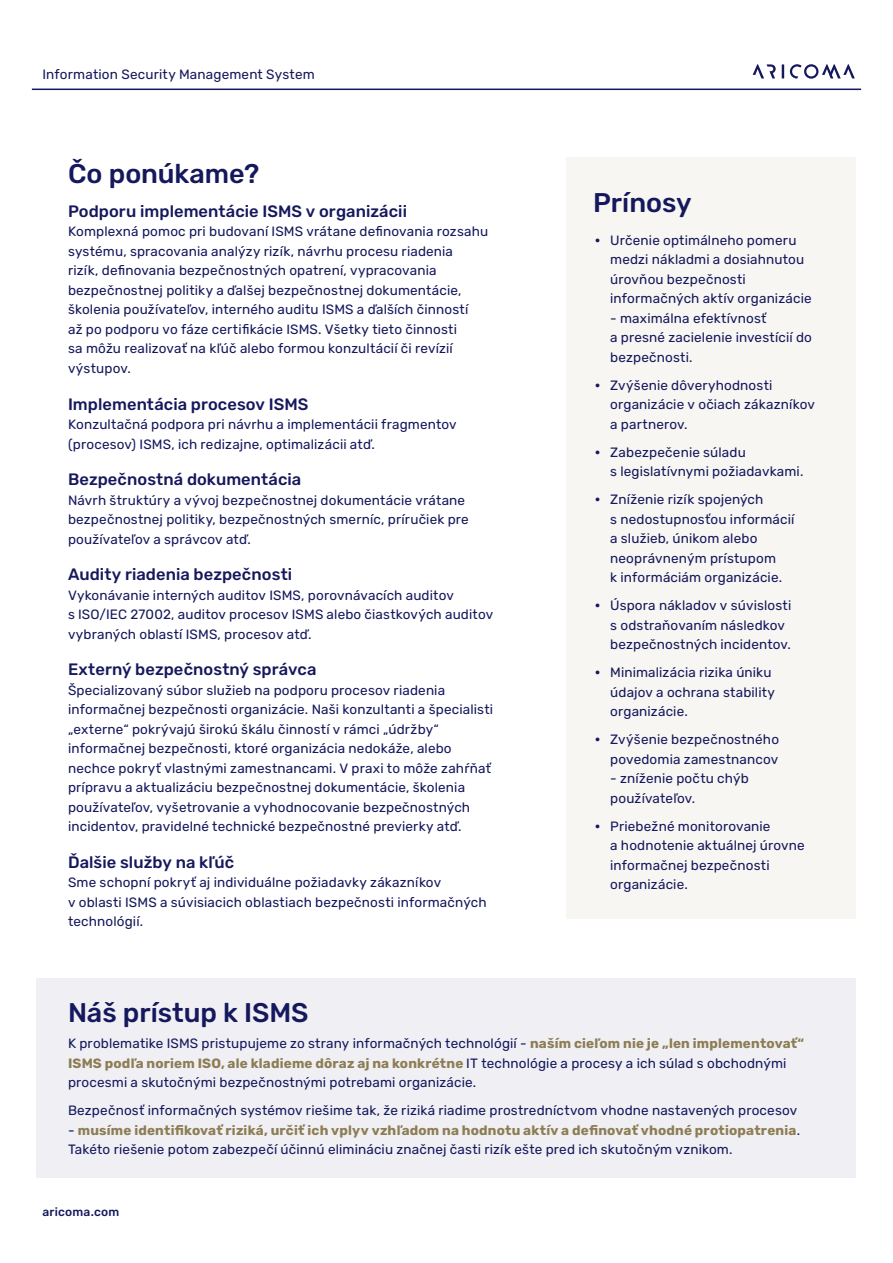
<style>
.page{position:relative;width:893px;height:1263px;background:#fff}
.page>*{position:absolute;margin:0;border:0;box-sizing:border-box;transform-origin:0 0}
.t1{font:500 27px "Rubik";letter-spacing:-.005em;color:#15185c}
.t2{font:500 16.5px "Rubik";letter-spacing:.005em;color:#15185c}
.t3{font:13.5px/19.5px "Rubik";letter-spacing:.01em;color:#15185c}
.t4{font:500 12px "Rubik";letter-spacing:.015em;color:#15185c}
.s1{font-family:"Nimbus Sans DOT"}
.s2{font-weight:700;color:#8d7d54}
</style>
<div class="page">
<svg style="left:753px;top:64px;width:102px;height:15px"></svg>
<hr style="left:32px;top:89px;width:829px;height:1px;background:#15185c">
<div style="left:37px;top:978px;width:819px;height:200px;background:#efeff4"></div>
<div style="left:567px;top:157px;width:289px;height:761px;background:#f7f6f3"></div>
<p class="t3" style="left:43px;top:65px;width:274px">Information Security Management System</p>
<h1 class="t1" style="left:68px;top:158px;width:193px">Čo ponúkame?</h1>
<p class="t2" style="left:68px;top:202px;width:340px">Podporu implementácie ISMS v organizácii</p>
<p class="t3" style="left:68px;top:222px;width:422px">Komplexná pomoc pri budovaní ISMS vrátane definovania rozsahu systému, spracovania analýzy rizík, návrhu procesu riadenia<br>rizík, definovania bezpečnostných opatrení, vypracovania bezpečnostnej politiky a ďalšej bezpečnostnej dokumentácie, školenia používateľov, interného auditu ISMS a ďalších činností<br>až po podporu vo fáze certifikácie ISMS. Všetky tieto činnosti<br>sa môžu realizovať na kľúč alebo formou konzultácií či revízií výstupov.</p>
<p class="t2" style="left:68px;top:395px;width:242px">Implementácia procesov ISMS</p>
<p class="t3" style="left:68px;top:415px;width:390px">Konzultačná podpora pri návrhu a implementácii fragmentov (procesov) ISMS, ich redizajne, optimalizácii atď.</p>
<p class="t2" style="left:68px;top:470px;width:235px">Bezpečnostná dokumentácia</p>
<p class="t3" style="left:68px;top:490px;width:402px">Návrh štruktúry a vývoj bezpečnostnej dokumentácie vrátane bezpečnostnej politiky, bezpečnostných smerníc, príručiek pre používateľov a správcov atď.</p>
<p class="t2" style="left:68px;top:565px;width:226px">Audity riadenia bezpečnosti</p>
<p class="t3" style="left:68px;top:585px;width:427px">Vykonávanie interných auditov ISMS, porovnávacích auditov<br>s ISO/IEC 27002, auditov procesov ISMS alebo čiastkových auditov vybraných oblastí ISMS, procesov atď.</p>
<p class="t2" style="left:68px;top:660px;width:250px">Externý bezpečnostný správca</p>
<p class="t3" style="left:68px;top:680px;width:427px">Špecializovaný súbor služieb na podporu procesov riadenia informačnej bezpečnosti organizácie. Naši konzultanti a špecialisti „externe“ pokrývajú širokú škálu činností v rámci „údržby“ informačnej bezpečnosti, ktoré organizácia nedokáže, alebo nechce pokryť vlastnými zamestnancami. V praxi to môže zahŕňať prípravu a aktualizáciu bezpečnostnej dokumentácie, školenia používateľov, vyšetrovanie a vyhodnocovanie bezpečnostných incidentov, pravidelné technické bezpečnostné previerky atď.</p>
<p class="t2" style="left:68px;top:853px;width:168px">Ďalšie služby na kľúč</p>
<p class="t3" style="left:68px;top:873px;width:420px">Sme schopní pokryť aj individuálne požiadavky zákazníkov<br>v oblasti ISMS a súvisiacich oblastiach bezpečnosti informačných technológií.</p>
<h1 class="t1" style="left:593px;top:188px;width:100px">Prínosy</h1>
<p class="t3" style="left:610px;top:231px;width:203px;text-indent:-17px"><span class="s1">•</span> Určenie optimálneho pomeru medzi nákladmi a dosiahnutou úrovňou bezpečnosti informačných aktív organizácie</p>
<p class="t3" style="left:610px;top:308px;width:203px">- maximálna efektívnosť<br>a presné zacielenie investícií do bezpečnosti.</p>
<p class="t3" style="left:610px;top:375px;width:206px;text-indent:-17px"><span class="s1">•</span> Zvýšenie dôveryhodnosti organizácie v očiach zákazníkov a partnerov.</p>
<p class="t3" style="left:610px;top:442px;width:195px;text-indent:-17px"><span class="s1">•</span> Zabezpečenie súladu<br>s legislatívnymi požiadavkami.</p>
<p class="t3" style="left:610px;top:490px;width:186px;text-indent:-17px"><span class="s1">•</span> Zníženie rizík spojených<br>s nedostupnosťou informácií a služieb, únikom alebo neoprávneným prístupom<br>k informáciám organizácie.</p>
<p class="t3" style="left:610px;top:596px;width:183px;text-indent:-17px"><span class="s1">•</span> Úspora nákladov v súvislosti s odstraňovaním následkov bezpečnostných incidentov.</p>
<p class="t3" style="left:610px;top:663px;width:166px;text-indent:-17px"><span class="s1">•</span> Minimalizácia rizika úniku údajov a ochrana stability organizácie.</p>
<p class="t3" style="left:593px;top:730px;width:187px;text-align:right"><span class="s1">•</span> Zvýšenie bezpečnostného povedomia zamestnancov</p>
<p class="t3" style="left:610px;top:769px;width:140px">- zníženie počtu chýb používateľov.</p>
<p class="t3" style="left:610px;top:816px;width:196px;text-indent:-17px"><span class="s1">•</span> Priebežné monitorovanie<br>a hodnotenie aktuálnej úrovne informačnej bezpečnosti organizácie.</p>
<h1 class="t1" style="left:68px;top:998px;width:242px">Náš prístup k ISMS</h1>
<p class="t3" style="left:68px;top:1034px;width:738px">K problematike ISMS pristupujeme zo strany informačných technológií - <span class="s2">naším cieľom nie je „len implementovať“<br>ISMS podľa noriem ISO, ale kladieme dôraz aj na konkrétne</span> IT technológie a procesy a ich súlad s obchodnými procesmi a skutočnými bezpečnostnými potrebami organizácie.</p>
<p class="t3" style="left:68px;top:1101px;width:731px">Bezpečnosť informačných systémov riešime tak, že riziká riadime prostredníctvom vhodne nastavených procesov</p>
<p class="t3" style="left:68px;top:1121px;width:734px">- <span class="s2">musíme identifikovať riziká, určiť ich vplyv vzhľadom na hodnotu aktív a definovať vhodné protiopatrenia</span>.<br>Takéto riešenie potom zabezpečí účinnú elimináciu značnej časti rizík ešte pred ich skutočným vznikom.</p>
<p class="t4" style="left:43px;top:1205px;width:78px">aricoma.com</p>
</div>
